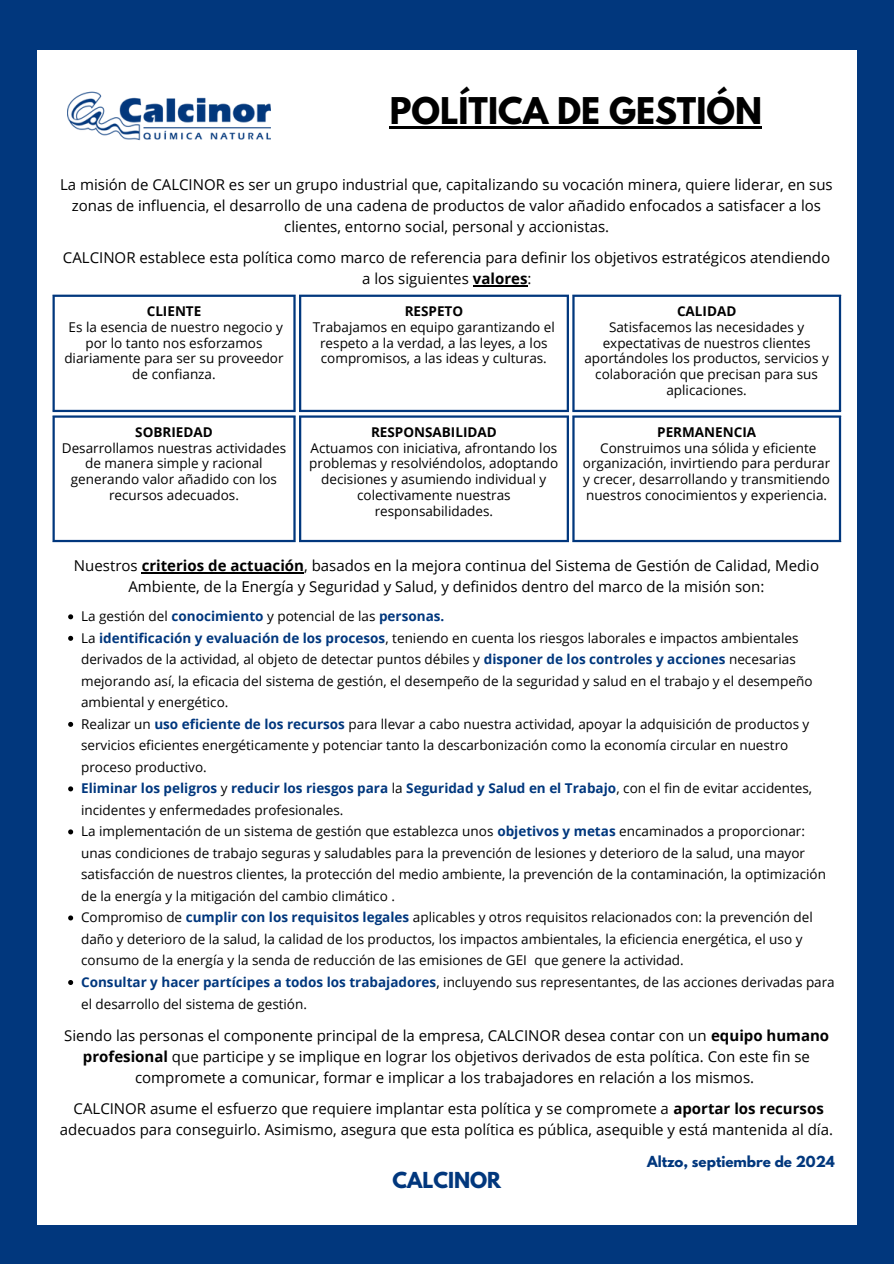
<style>
.page{position:relative;width:894px;height:1264px;background:#fff}
.page>*{position:absolute;margin:0;border:0;box-sizing:border-box;transform-origin:0 0}
.t1{font:700 32.55px "League Spartan";color:#000}
.t2{font:700 19.5px "League Spartan";color:#01377d}
.t3{font:15px/21px "Open Sans";color:#000;text-align:center}
.t4{font:13.5px/15.8px "Open Sans";color:#000}
.t5{font:700 13.5px "Open Sans";color:#000}
.t6{font:700 13.5px "League Spartan";color:#01377d}
.s1{font-weight:700}
.s2{font-weight:700;color:#01377d}
</style>
<div class="page">
<div style="left:0;top:0;width:893px;height:1263px;background:#01377d"></div>
<div style="left:37px;top:51px;width:819px;height:1173px;background:#fff"></div>
<img style="left:68px;top:91px;width:202px;height:50px">
<hr style="left:473px;top:285px;width:54px;height:2px;background:#000">
<hr style="left:142px;top:572px;width:162px;height:2px;background:#000">
<svg style="left:68px;top:614px;width:5px;height:5px"></svg>
<svg style="left:68px;top:636px;width:5px;height:5px"></svg>
<svg style="left:68px;top:722px;width:5px;height:5px"></svg>
<svg style="left:68px;top:786px;width:5px;height:5px"></svg>
<svg style="left:68px;top:829px;width:5px;height:5px"></svg>
<svg style="left:68px;top:915px;width:5px;height:5px"></svg>
<svg style="left:68px;top:980px;width:5px;height:5px"></svg>
<hr style="left:52px;top:297px;width:3px;height:113px;background:#01377d">
<hr style="left:293px;top:297px;width:2px;height:113px;background:#01377d">
<hr style="left:52px;top:294px;width:243px;height:3px;background:#01377d">
<hr style="left:52px;top:410px;width:243px;height:2px;background:#01377d">
<hr style="left:299px;top:297px;width:2px;height:113px;background:#01377d">
<hr style="left:566px;top:297px;width:2px;height:113px;background:#01377d">
<hr style="left:299px;top:294px;width:269px;height:3px;background:#01377d">
<hr style="left:299px;top:410px;width:269px;height:2px;background:#01377d">
<hr style="left:572px;top:297px;width:2px;height:113px;background:#01377d">
<hr style="left:838px;top:297px;width:2px;height:113px;background:#01377d">
<hr style="left:572px;top:294px;width:268px;height:3px;background:#01377d">
<hr style="left:572px;top:410px;width:268px;height:2px;background:#01377d">
<hr style="left:52px;top:418px;width:3px;height:122px;background:#01377d">
<hr style="left:293px;top:418px;width:2px;height:122px;background:#01377d">
<hr style="left:52px;top:415px;width:243px;height:3px;background:#01377d">
<hr style="left:52px;top:540px;width:243px;height:2px;background:#01377d">
<hr style="left:299px;top:418px;width:2px;height:122px;background:#01377d">
<hr style="left:566px;top:418px;width:2px;height:122px;background:#01377d">
<hr style="left:299px;top:415px;width:269px;height:3px;background:#01377d">
<hr style="left:299px;top:540px;width:269px;height:2px;background:#01377d">
<hr style="left:572px;top:418px;width:2px;height:122px;background:#01377d">
<hr style="left:838px;top:418px;width:2px;height:122px;background:#01377d">
<hr style="left:572px;top:415px;width:268px;height:3px;background:#01377d">
<hr style="left:572px;top:540px;width:268px;height:2px;background:#01377d">
<hr style="left:389px;top:126px;width:372px;height:2px;background:#000">
<p class="t1" style="left:389px;top:94px;width:374px">POLÍTICA DE GESTIÓN</p>
<h1 class="t3" style="left:60px;top:173px;width:774px">La misión de CALCINOR es ser un grupo industrial que, capitalizando su vocación minera, quiere liderar, en sus zonas de influencia, el desarrollo de una cadena de productos de valor añadido enfocados a satisfacer a los clientes, entorno social, personal y accionistas.</h1>
<h3 class="t3" style="left:63px;top:247px;width:768px">CALCINOR establece esta política como marco de referencia para definir los objetivos estratégicos atendiendo a los siguientes <span class="s1">valores</span>:</h3>
<h3 class="t5" style="left:147px;top:301px;width:56px">CLIENTE</h3>
<p class="t4" style="left:64px;top:319px;width:221px;text-align:center">Es la esencia de nuestro negocio y por lo tanto nos esforzamos diariamente para ser su proveedor de confianza.</p>
<p class="t5" style="left:135px;top:422px;width:79px">SOBRIEDAD</p>
<p class="t4" style="left:62px;top:439px;width:226px;text-align:center">Desarrollamos nuestras actividades de manera simple y racional generando valor añadido con los recursos adecuados.</p>
<p class="t5" style="left:404px;top:301px;width:60px">RESPETO</p>
<p class="t4" style="left:313px;top:319px;width:243px;text-align:center">Trabajamos en equipo garantizando el respeto a la verdad, a las leyes, a los compromisos, a las ideas y culturas.</p>
<p class="t5" style="left:371px;top:422px;width:127px">RESPONSABILIDAD</p>
<p class="t4" style="left:309px;top:439px;width:250px;text-align:center">Actuamos con iniciativa, afrontando los problemas y resolviéndolos, adoptando decisiones y asumiendo individual y colectivamente nuestras responsabilidades.</p>
<p class="t5" style="left:676px;top:301px;width:61px">CALIDAD</p>
<p class="t4" style="left:584px;top:319px;width:246px;text-align:center">Satisfacemos las necesidades y expectativas de nuestros clientes aportándoles los productos, servicios y colaboración que precisan para sus aplicaciones.</p>
<p class="t5" style="left:657px;top:422px;width:100px">PERMANENCIA</p>
<p class="t4" style="left:582px;top:439px;width:249px;text-align:center">Construimos una sólida y eficiente organización, invirtiendo para perdurar y crecer, desarrollando y transmitiendo nuestros conocimientos y experiencia.</p>
<h3 class="t3" style="left:74px;top:555px;width:746px">Nuestros <span class="s1">criterios de actuación</span>, basados en la mejora continua del Sistema de Gestión de Calidad, Medio<br>Ambiente, de la Energía y Seguridad y Salud, y definidos dentro del marco de la misión son:</h3>
<h3 class="t4" style="left:81px;top:608px;width:365px">La gestión del <span class="s2">conocimiento</span> y potencial de las <span class="s2">personas.</span></h3>
<p class="t4" style="left:81px;top:627px;width:732px;line-height:21.5px">La <span class="s2">identificación y evaluación de los procesos</span>, teniendo en cuenta los riesgos laborales e impactos ambientales derivados de la actividad, al objeto de detectar puntos débiles y <span class="s2">disponer de los controles y acciones</span> necesarias mejorando así, la eficacia del sistema de gestión, el desempeño de la seguridad y salud en el trabajo y el desempeño ambiental y energético.</p>
<p class="t4" style="left:81px;top:713px;width:729px;line-height:21.5px">Realizar un <span class="s2">uso eficiente de los recursos</span> para llevar a cabo nuestra actividad, apoyar la adquisición de productos y servicios eficientes energéticamente y potenciar tanto la descarbonización como la economía circular en nuestro proceso productivo.</p>
<p class="t4" style="left:81px;top:777px;width:732px;line-height:21.5px"><span class="s2">Eliminar los peligros</span> y <span class="s2">reducir los riesgos para</span> la <span class="s2">Seguridad y Salud en el Trabajo</span>, con el fin de evitar accidentes, incidentes y enfermedades profesionales.</p>
<p class="t4" style="left:81px;top:820px;width:746px;line-height:21.5px">La implementación de un sistema de gestión que establezca unos <span class="s2">objetivos y metas</span> encaminados a proporcionar: unas condiciones de trabajo seguras y saludables para la prevención de lesiones y deterioro de la salud, una mayor satisfacción de nuestros clientes, la protección del medio ambiente, la prevención de la contaminación, la optimización de la energía y la mitigación del cambio climático .</p>
<p class="t4" style="left:81px;top:906px;width:733px;line-height:21.5px">Compromiso de <span class="s2">cumplir con los requisitos legales</span> aplicables y otros requisitos relacionados con: la prevención del daño y deterioro de la salud, la calidad de los productos, los impactos ambientales, la eficiencia energética, el uso y consumo de la energía y la senda de reducción de las emisiones de GEI que genere la actividad.</p>
<p class="t4" style="left:81px;top:971px;width:755px;line-height:21.5px"><span class="s2">Consultar y hacer partícipes a todos los trabajadores</span>, incluyendo sus representantes, de las acciones derivadas para el desarrollo del sistema de gestión.</p>
<p class="t3" style="left:64px;top:1024px;width:766px">Siendo las personas el componente principal de la empresa, CALCINOR desea contar con un <span class="s1">equipo humano profesional</span> que participe y se implique en lograr los objetivos derivados de esta política. Con este fin se compromete a comunicar, formar e implicar a los trabajadores en relación a los mismos.</p>
<h3 class="t3" style="left:60px;top:1097px;width:774px">CALCINOR asume el esfuerzo que requiere implantar esta política y se compromete a <span class="s1">aportar los recursos </span>adecuados para conseguirlo. Asimismo, asegura que esta política es pública, asequible y está mantenida al día.</h3>
<h4 class="t2" style="left:392px;top:1170px;width:110px">CALCINOR</h4>
<h2 class="t6" style="left:647px;top:1154px;width:189px">Altzo, septiembre de 2024</h2>
</div>
